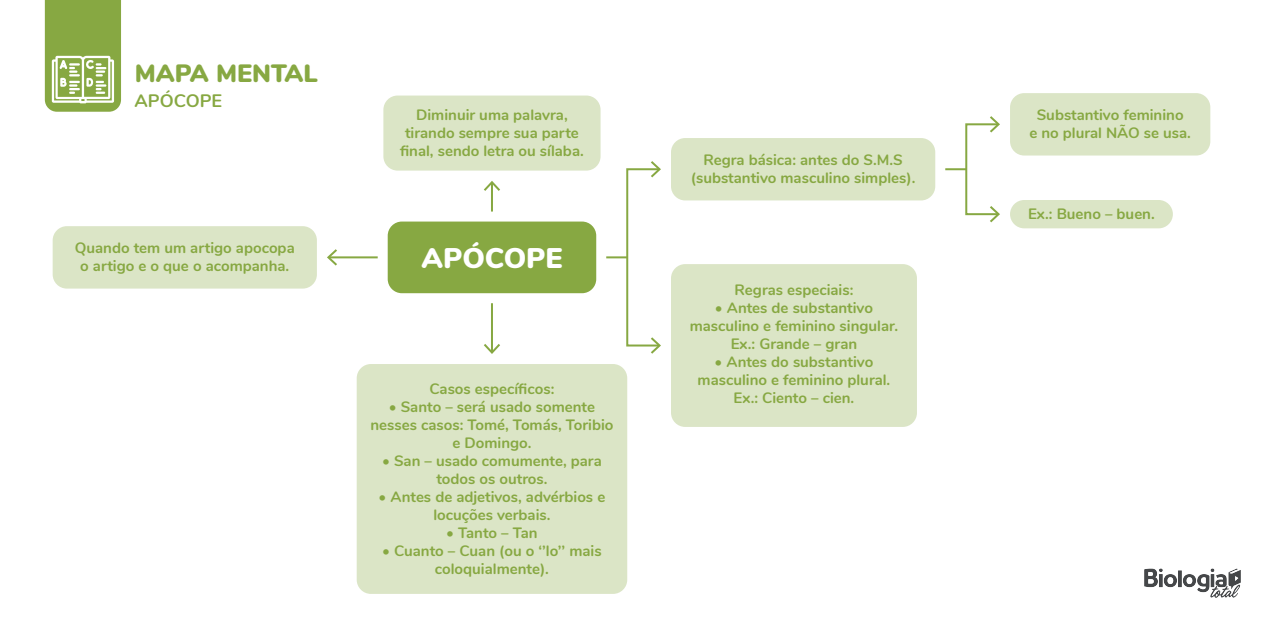
<style>
.page{position:relative;width:1263px;height:619px;background:#fff}
.page>*{position:absolute;margin:0;border:0;box-sizing:border-box;transform-origin:0 0}
.t1{font:900 28.4px "Nunito";color:#fff}
.t2{font:900 25px "Nunito";color:#87a842}
.t3{font:700 18px "Nunito";color:#87a842}
.t4{font:700 15px/18px "Nunito";color:#87a842;text-align:center}
</style>
<div class="page">
<img style="left:1144px;top:568px;width:97px;height:30px">
<div style="left:388px;top:221px;width:208px;height:72px;background:#87a842;border-radius:14px"></div>
<div style="left:53px;top:226px;width:264px;height:62px;background:#dbe5c6;border-radius:14px"></div>
<div style="left:383px;top:95px;width:217px;height:75px;background:#dbe5c6;border-radius:14px"></div>
<div style="left:357px;top:364px;width:270px;height:229px;background:#dbe5c6;border-radius:14px"></div>
<div style="left:671px;top:138px;width:264px;height:62px;background:#dbe5c6;border-radius:14px"></div>
<div style="left:671px;top:264px;width:246px;height:163px;background:#dbe5c6;border-radius:14px"></div>
<div style="left:1010px;top:93px;width:200px;height:62px;background:#dbe5c6;border-radius:14px"></div>
<div style="left:1010px;top:200px;width:162px;height:28px;background:#dbe5c6;border-radius:14px"></div>
<hr style="left:329px;top:256px;width:49px;height:2px;background:#87a842">
<svg style="left:327px;top:249px;width:10px;height:16px"></svg>
<hr style="left:491px;top:183px;width:2px;height:28px;background:#87a842">
<svg style="left:484px;top:181px;width:16px;height:10px"></svg>
<hr style="left:491px;top:303px;width:2px;height:49px;background:#87a842">
<svg style="left:484px;top:344px;width:16px;height:10px"></svg>
<div style="left:626px;top:168px;width:34px;height:178px;border:2px solid #87a842"></div>
<svg style="left:651px;top:161px;width:10px;height:16px"></svg>
<svg style="left:651px;top:337px;width:10px;height:16px"></svg>
<hr style="left:606px;top:256px;width:21px;height:2px;background:#87a842">
<div style="left:965px;top:123px;width:33px;height:92px;border:2px solid #87a842"></div>
<svg style="left:989px;top:116px;width:11px;height:16px"></svg>
<svg style="left:989px;top:206px;width:11px;height:16px"></svg>
<hr style="left:945px;top:168px;width:21px;height:2px;background:#87a842">
<svg style="left:45px;top:0;width:76px;height:112px;background:#9ab660"></svg>
<h2 class="t2" style="left:135px;top:54px;width:185px">MAPA MENTAL</h2>
<p class="t3" style="left:135px;top:87px;width:89px">APÓCOPE</p>
<p class="t4" style="left:75px;top:238px;width:221px">Quando tem um artigo apocopa o artigo e o que o acompanha.</p>
<p class="t4" style="left:400px;top:105px;width:185px">Diminuir uma palavra, tirando sempre sua parte final, sendo letra ou sílaba.</p>
<h1 class="t1" style="left:421px;top:237px;width:142px">APÓCOPE</h1>
<p class="t4" style="left:429px;top:379px;width:126px">Casos específicos:</p>
<p class="t4" style="left:370px;top:397px;width:244px">• Santo – será usado somente nesses casos: Tomé, Tomás, Toribio e Domingo.</p>
<p class="t4" style="left:382px;top:451px;width:221px">• San – usado comumente, para todos os outros.</p>
<p class="t4" style="left:379px;top:487px;width:228px">• Antes de adjetivos, advérbios e locuções verbais.</p>
<p class="t4" style="left:446px;top:523px;width:93px">• Tanto – Tan</p>
<p class="t4" style="left:382px;top:541px;width:221px">• Cuanto – Cuan (ou o ‘’lo’’ mais coloquialmente).</p>
<p class="t4" style="left:691px;top:150px;width:226px">Regra básica: antes do S.M.S (substantivo masculino simples).</p>
<p class="t4" style="left:734px;top:280px;width:120px">Regras especiais:</p>
<p class="t4" style="left:689px;top:298px;width:210px">• Antes de substantivo masculino e feminino singular.<br>Ex.: Grande – gran</p>
<p class="t4" style="left:697px;top:352px;width:194px">• Antes do substantivo masculino e feminino plural.<br>Ex.: Ciento – cien.</p>
<p class="t4" style="left:1029px;top:105px;width:163px">Substantivo feminino<br>e no plural NÃO se usa.</p>
<p class="t4" style="left:1028px;top:204px;width:128px">Ex.: Bueno – buen.</p>
</div>
